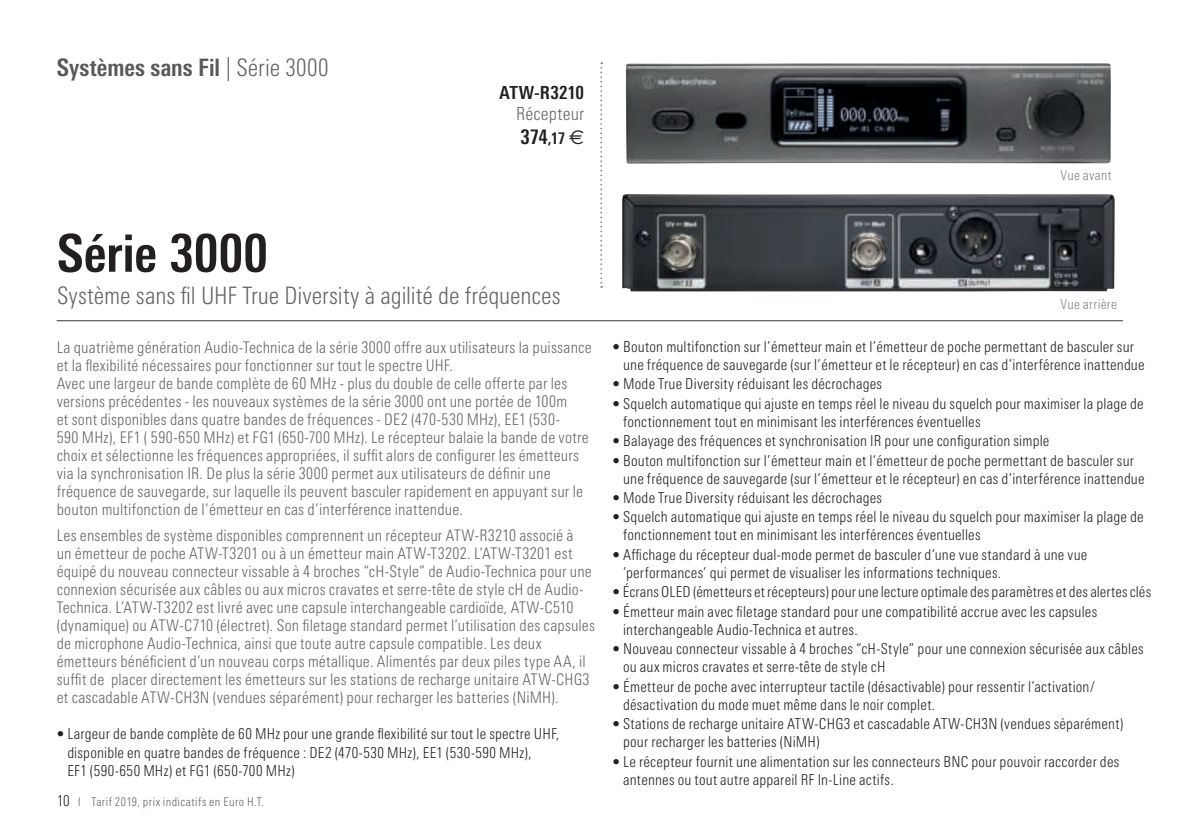
<style>
.page{position:relative;width:1191px;height:840px;background:#fff}
.page>*{position:absolute;margin:0;border:0;box-sizing:border-box;transform-origin:0 0}
.t1{font:700 condensed 52px "Univers Next Pro";color:#231f20}
.t2{font:300 condensed 24px "Univers Next Pro";letter-spacing:-.005em;color:#636466}
.t3{font:700 condensed 24px "Univers Next Pro";letter-spacing:.005em;color:#58595b}
.t4{font:700 condensed 20px "Univers Next Pro";color:#231f20}
.t5{font:700 condensed 18px "Univers Next Pro";letter-spacing:.005em;color:#231f20}
.t6{font:300 condensed 18px "Univers Next Pro";letter-spacing:.01em;color:#636466}
.t7{font:300 condensed 16px/18px "Univers Next Pro";letter-spacing:.01em;color:#636466}
.t8{font:300 condensed 15px/18px "Univers Next Pro";letter-spacing:.01em;color:#231f20}
.t9{font:300 condensed 13.6px "Univers Next Pro";letter-spacing:.02em;color:#808082}
.t10{font:300 condensed 12px "Univers Next Pro";letter-spacing:.035em;color:#636466}
.s1{font-weight:300;color:#636466}
.s2{font-size:16px}
.s3{font-family:"Euro Sans";font-weight:400;font-stretch:normal}
.s4{font-size:15px;color:#231f20}
</style>
<div class="page">
<img style="left:626px;top:63px;width:484px;height:101px">
<img style="left:622px;top:194px;width:492px;height:97px">
<svg style="left:600px;top:62px;width:2px;height:225px"></svg>
<hr style="left:57px;top:320px;width:1066px;height:1px;background:#636466">
<h2 class="t3" style="left:57px;top:53px;width:273px">Systèmes sans Fil <span class="s1">| Série 3000</span></h2>
<p class="t5" style="left:499px;top:81px;width:86px">ATW-R3210</p>
<p class="t6" style="left:516px;top:103px;width:70px">Récepteur</p>
<h3 class="t4" style="left:520px;top:125px;width:65px">374<span class="s2">,17</span> <span class="s3">€</span></h3>
<p class="t9" style="left:1060px;top:167px;width:52px">Vue avant</p>
<h1 class="t1" style="left:57px;top:222px;width:212px">Série 3000</h1>
<h2 class="t2" style="left:57px;top:281px;width:505px">Système sans fil UHF True Diversity à agilité de fréquences</h2>
<p class="t7" style="left:57px;top:337px;width:536px">La quatrième génération Audio-Technica de la série 3000 offre aux utilisateurs la puissance et la flexibilité nécessaires pour fonctionner sur tout le spectre UHF.<br>Avec une largeur de bande complète de 60 MHz - plus du double de celle offerte par les versions précédentes - les nouveaux systèmes de la série 3000 ont une portée de 100m<br>et sont disponibles dans quatre bandes de fréquences - DE2 (470-530 MHz), EE1 (530-<br>590 MHz), EF1 ( 590-650 MHz) et FG1 (650-700 MHz). Le récepteur balaie la bande de votre choix et sélectionne les fréquences appropriées, il suffit alors de configurer les émetteurs via la synchronisation IR. De plus la série 3000 permet aux utilisateurs de définir une fréquence de sauvegarde, sur laquelle ils peuvent basculer rapidement en appuyant sur le bouton multifonction de l’émetteur en cas d’interférence inattendue.</p>
<p class="t7" style="left:57px;top:526px;width:540px">Les ensembles de système disponibles comprennent un récepteur ATW-R3210 associé à<br>un émetteur de poche ATW-T3201 ou à un émetteur main ATW-T3202. L’ATW-T3201 est équipé du nouveau connecteur vissable à 4 broches “cH-Style” de Audio-Technica pour une connexion sécurisée aux câbles ou aux micros cravates et serre-tête de style cH de Audio-Technica. L’ATW-T3202 est livré avec une capsule interchangeable cardioïde, ATW-C510 (dynamique) ou ATW-C710 (électret). Son filetage standard permet l’utilisation des capsules de microphone Audio-Technica, ainsi que toute autre capsule compatible. Les deux émetteurs bénéficient d’un nouveau corps métallique. Alimentés par deux piles type AA, il suffit de placer directement les émetteurs sur les stations de recharge unitaire ATW-CHG3 et cascadable ATW-CH3N (vendues séparément) pour recharger les batteries (NiMH).</p>
<p class="t8" style="left:67px;top:724px;width:494px;text-indent:-11px">• Largeur de bande complète de 60 MHz pour une grande flexibilité sur tout le spectre UHF, disponible en quatre bandes de fréquence : DE2 (470-530 MHz), EE1 (530-590 MHz),<br>EF1 (590-650 MHz) et FG1 (650-700 MHz)</p>
<p class="t10" style="left:57px;top:794px;width:209px"><span class="s4">10</span> l Tarif 2019, prix indicatifs en Euro H.T.</p>
<p class="t9" style="left:1060px;top:296px;width:58px">Vue arrière</p>
<p class="t8" style="left:623px;top:337px;width:523px;text-indent:-11px">• Bouton multifonction sur l’émetteur main et l’émetteur de poche permettant de basculer sur une fréquence de sauvegarde (sur l’émetteur et le récepteur) en cas d’interférence inattendue</p>
<p class="t8" style="left:612px;top:374px;width:271px">• Mode True Diversity réduisant les décrochages</p>
<p class="t8" style="left:623px;top:394px;width:522px;text-indent:-11px">• Squelch automatique qui ajuste en temps réel le niveau du squelch pour maximiser la plage de fonctionnement tout en minimisant les interférences éventuelles</p>
<p class="t8" style="left:612px;top:431px;width:438px">• Balayage des fréquences et synchronisation IR pour une configuration simple</p>
<p class="t8" style="left:623px;top:451px;width:523px;text-indent:-11px">• Bouton multifonction sur l’émetteur main et l’émetteur de poche permettant de basculer sur une fréquence de sauvegarde (sur l’émetteur et le récepteur) en cas d’interférence inattendue</p>
<p class="t8" style="left:612px;top:488px;width:271px">• Mode True Diversity réduisant les décrochages</p>
<p class="t8" style="left:623px;top:508px;width:522px;text-indent:-11px">• Squelch automatique qui ajuste en temps réel le niveau du squelch pour maximiser la plage de fonctionnement tout en minimisant les interférences éventuelles</p>
<p class="t8" style="left:623px;top:545px;width:466px;text-indent:-11px">• Affichage du récepteur dual-mode permet de basculer d’une vue standard à une vue ’performances’ qui permet de visualiser les informations techniques.</p>
<p class="t8" style="left:612px;top:582px;width:540px">• Écrans OLED (émetteurs et récepteurs) pour une lecture optimale des paramètres et des alertes clés</p>
<p class="t8" style="left:623px;top:602px;width:475px;text-indent:-11px">• Émetteur main avec filetage standard pour une compatibilité accrue avec les capsules interchangeable Audio-Technica et autres.</p>
<p class="t8" style="left:623px;top:639px;width:522px;text-indent:-11px">• Nouveau connecteur vissable à 4 broches “cH-Style” pour une connexion sécurisée aux câbles ou aux micros cravates et serre-tête de style cH</p>
<p class="t8" style="left:623px;top:677px;width:473px;text-indent:-11px">• Émetteur de poche avec interrupteur tactile (désactivable) pour ressentir l’activation/ désactivation du mode muet même dans le noir complet.</p>
<p class="t8" style="left:623px;top:714px;width:502px;text-indent:-11px">• Stations de recharge unitaire ATW-CHG3 et cascadable ATW-CH3N (vendues séparément) pour recharger les batteries (NiMH)</p>
<p class="t8" style="left:623px;top:751px;width:498px;text-indent:-11px">• Le récepteur fournit une alimentation sur les connecteurs BNC pour pouvoir raccorder des antennes ou tout autre appareil RF In-Line actifs.</p>
</div>
